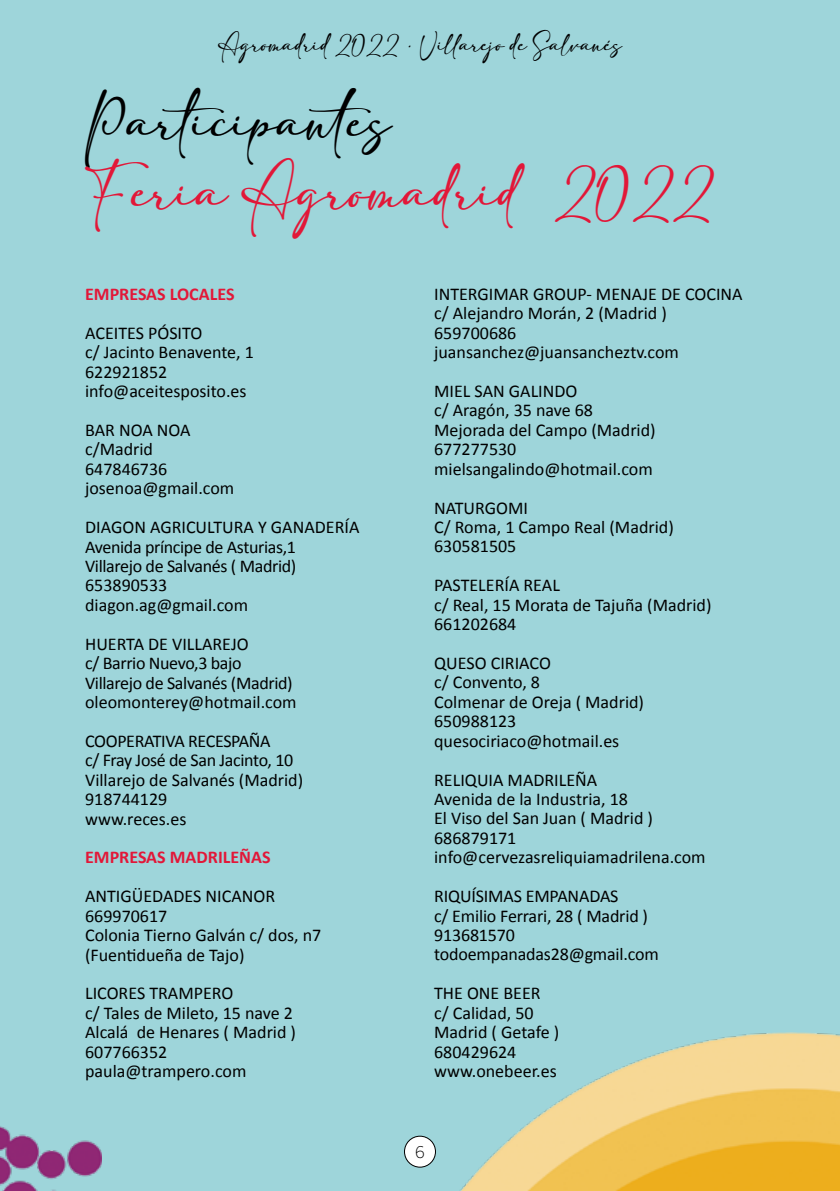
<style>
.page{position:relative;width:840px;height:1191px;background:#fff}
.page>*{position:absolute;margin:0;border:0;box-sizing:border-box;transform-origin:0 0}
.t1{font:40px "adelia";color:#e21738}
.t2{font:40px "adelia";color:#000}
.t3{font:18px/19.4px "Calibri";color:#000}
.t4{font:18px/19.4px "Calibri";letter-spacing:-.02em;color:#000}
.t5{font:700 18px "Calibri";color:#e21738}
.t6{font:16px "adelia";color:#000}
.t7{font:300 16px "Benton Sans";color:#000}
</style>
<div class="page">
<div style="left:0;top:0;width:839px;height:1191px;background:#9ed5da"></div>
<img style="left:0;top:1126px;width:102px;height:65px">
<img style="left:404px;top:1032px;width:435px;height:159px">
<p class="t6" style="left:218px;top:36px;width:405px">Agromadrid 2022 · Villarejo de Salvanés</p>
<h1 class="t2" style="left:85px;top:101px;width:307px">Participantes</h1>
<h1 class="t1" style="left:85px;top:171px;width:436px">Feria Agromadrid</h1>
<h1 class="t1" style="left:555px;top:171px;width:160px">2022</h1>
<p class="t5" style="left:85px;top:282px;width:151px">EMPRESAS LOCALES</p>
<p class="t3" style="left:85px;top:323px;width:170px">ACEITES PÓSITO<br>c/ Jacinto Benavente, 1<br>622921852 info@aceitesposito.es</p>
<p class="t3" style="left:85px;top:420px;width:151px">BAR NOA NOA c/Madrid<br>647846736 josenoa@gmail.com</p>
<p class="t4" style="left:85px;top:517px;width:276px">DIAGON AGRICULTURA Y GANADERÍA<br>Avenida príncipe de Asturias,1<br>Villarejo de Salvanés ( Madrid)<br>653890533<br>diagon.ag@gmail.com</p>
<p class="t4" style="left:85px;top:634px;width:213px">HUERTA DE VILLAREJO<br>c/ Barrio Nuevo,3 bajo<br>Villarejo de Salvanés (Madrid) oleomonterey@hotmail.com</p>
<p class="t3" style="left:85px;top:731px;width:219px">COOPERATIVA RECESPAÑA<br>c/ Fray José de San Jacinto, 10<br>Villarejo de Salvanés (Madrid)<br>918744129<br>www.reces.es</p>
<p class="t5" style="left:85px;top:846px;width:187px">EMPRESAS MADRILEÑAS</p>
<p class="t3" style="left:85px;top:886px;width:238px">ANTIGÜEDADES NICANOR<br>669970617<br>Colonia Tierno Galván c/ dos, n7 (Fuentidueña de Tajo)</p>
<p class="t3" style="left:85px;top:983px;width:212px">LICORES TRAMPERO<br>c/ Tales de Mileto, 15 nave 2<br>Alcalá de Henares ( Madrid )<br>607766352 paula@trampero.com</p>
<p class="t3" style="left:434px;top:284px;width:310px">INTERGIMAR GROUP- MENAJE DE COCINA c/ Alejandro Morán, 2 (Madrid )<br>659700686 juansanchez@juansancheztv.com</p>
<p class="t3" style="left:434px;top:381px;width:223px">MIEL SAN GALINDO<br>c/ Aragón, 35 nave 68<br>Mejorada del Campo (Madrid)<br>677277530 mielsangalindo@hotmail.com</p>
<p class="t3" style="left:434px;top:498px;width:241px">NATURGOMI<br>C/ Roma, 1 Campo Real (Madrid)<br>630581505</p>
<p class="t3" style="left:434px;top:575px;width:279px">PASTELERÍA REAL<br>c/ Real, 15 Morata de Tajuña (Madrid)<br>661202684</p>
<p class="t3" style="left:434px;top:653px;width:211px">QUESO CIRIACO<br>c/ Convento, 8<br>Colmenar de Oreja ( Madrid)<br>650988123 quesociriaco@hotmail.es</p>
<p class="t3" style="left:434px;top:770px;width:273px">RELIQUIA MADRILEÑA<br>Avenida de la Industria, 18<br>El Viso del San Juan ( Madrid )<br>686879171 info@cervezasreliquiamadrilena.com</p>
<p class="t3" style="left:434px;top:886px;width:226px">RIQUÍSIMAS EMPANADAS<br>c/ Emilio Ferrari, 28 ( Madrid )<br>913681570 todoempanadas28@gmail.com</p>
<p class="t3" style="left:434px;top:983px;width:127px">THE ONE BEER c/ Calidad, 50<br>Madrid ( Getafe )<br>680429624 www.onebeer.es</p>
<p class="t7" style="left:415px;top:1142px;width:11px">6</p>
</div>
